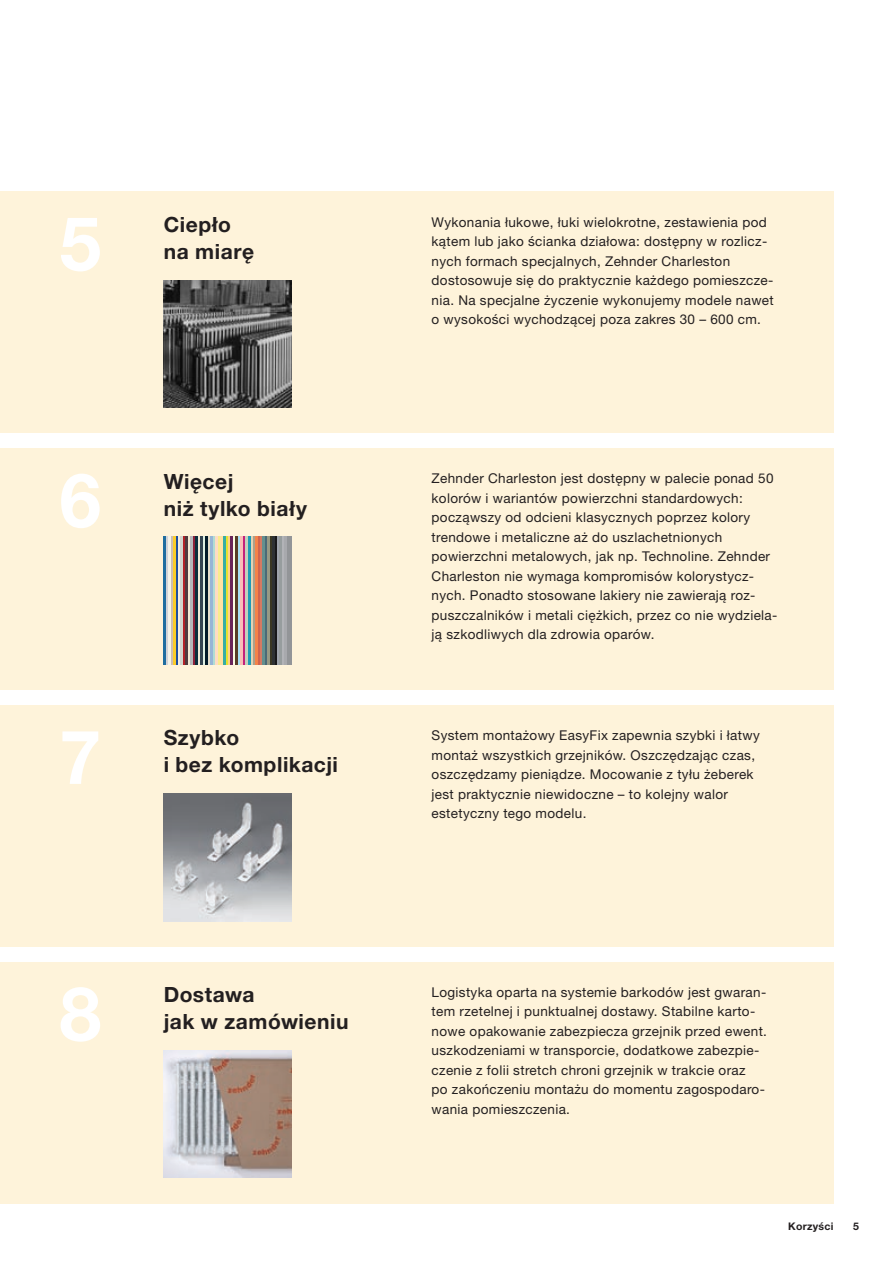
<style>
.page{position:relative;width:893px;height:1263px;background:#fff}
.page>*{position:absolute;margin:0;border:0;box-sizing:border-box;transform-origin:0 0}
.t1{font:700 75px "Helvetica Neue LT Pro";color:#fff}
.t2{font:700 21px/27px "Helvetica Neue LT Pro";letter-spacing:.025em;color:#231f20}
.t3{font:13.5px/19.5px "Helvetica Neue LT Pro";letter-spacing:.025em;color:#231f20}
.t4{font:700 10.5px "Helvetica Neue LT Pro";letter-spacing:.025em;color:#231f20}
</style>
<div class="page">
<div style="left:0;top:448px;width:833px;height:242px;background:#fef3da"></div>
<div style="left:0;top:705px;width:833px;height:242px;background:#fef3da"></div>
<div style="left:0;top:191px;width:833px;height:242px;background:#fef3da"></div>
<div style="left:0;top:961px;width:833px;height:242px;background:#fef3da"></div>
<img style="left:164px;top:794px;width:127px;height:127px">
<img style="left:164px;top:1050px;width:127px;height:128px">
<hr style="left:250px;top:537px;width:3px;height:127px;background:#e4d2b3">
<hr style="left:226px;top:537px;width:2px;height:127px;background:#e3e22f">
<hr style="left:228px;top:537px;width:2px;height:127px;background:#fed48a">
<hr style="left:230px;top:537px;width:3px;height:127px;background:#6a245a">
<hr style="left:233px;top:537px;width:2px;height:127px;background:#fbfbe1">
<hr style="left:235px;top:537px;width:3px;height:127px;background:#583d26">
<hr style="left:238px;top:537px;width:2px;height:127px;background:#aae0f6">
<hr style="left:240px;top:537px;width:3px;height:127px;background:#f9beb7">
<hr style="left:243px;top:537px;width:2px;height:127px;background:#c5217c">
<hr style="left:245px;top:537px;width:3px;height:127px;background:#c5d0bc">
<hr style="left:248px;top:537px;width:2px;height:127px;background:#1f9bb7">
<hr style="left:164px;top:537px;width:2px;height:127px;background:#1f6d9f">
<hr style="left:166px;top:537px;width:2px;height:127px;background:#d1d2d7">
<hr style="left:168px;top:537px;width:3px;height:127px;background:#f4f2e7">
<hr style="left:171px;top:537px;width:2px;height:127px;background:#ccbcb2">
<hr style="left:173px;top:537px;width:3px;height:127px;background:#fbcc29">
<hr style="left:176px;top:537px;width:2px;height:127px;background:#1e4ea0">
<hr style="left:178px;top:537px;width:3px;height:127px;background:#f4ede0">
<hr style="left:181px;top:537px;width:2px;height:127px;background:#d2d5cd">
<hr style="left:183px;top:537px;width:3px;height:127px;background:#b32127">
<hr style="left:186px;top:537px;width:2px;height:127px;background:#503a3e">
<hr style="left:188px;top:537px;width:3px;height:127px;background:#f4e9d3">
<hr style="left:191px;top:537px;width:2px;height:127px;background:#b6b8bc">
<hr style="left:193px;top:537px;width:3px;height:127px;background:#8d213a">
<hr style="left:196px;top:537px;width:2px;height:127px;background:#0b2f3e">
<hr style="left:198px;top:537px;width:3px;height:127px;background:#f1ebd8">
<hr style="left:201px;top:537px;width:2px;height:127px;background:#344552">
<hr style="left:203px;top:537px;width:3px;height:127px;background:#deefe2">
<hr style="left:206px;top:537px;width:2px;height:127px;background:#031b29">
<hr style="left:208px;top:537px;width:3px;height:127px;background:#e6dfcc">
<hr style="left:211px;top:537px;width:2px;height:127px;background:#97b5d6">
<hr style="left:213px;top:537px;width:3px;height:127px;background:#b1ddd3">
<hr style="left:216px;top:537px;width:2px;height:127px;background:#fddcc5">
<hr style="left:218px;top:537px;width:3px;height:127px;background:#faec8d">
<hr style="left:221px;top:537px;width:2px;height:127px;background:#ffe1a1">
<hr style="left:223px;top:537px;width:3px;height:127px;background:#36ada5">
<hr style="left:253px;top:537px;width:2px;height:127px;background:#aca18c">
<hr style="left:255px;top:537px;width:3px;height:127px;background:#f58349">
<hr style="left:258px;top:537px;width:2px;height:127px;background:#d06450">
<hr style="left:260px;top:537px;width:3px;height:127px;background:#d47a63">
<hr style="left:262px;top:537px;width:3px;height:127px;background:#64908e">
<hr style="left:265px;top:537px;width:2px;height:127px;background:#4a6a77">
<hr style="left:267px;top:537px;width:3px;height:127px;background:#969984">
<hr style="left:270px;top:537px;width:2px;height:127px;background:#3a3723">
<hr style="left:272px;top:537px;width:3px;height:127px;background:#2e3134">
<hr style="left:275px;top:537px;width:2px;height:127px;background:#18181a">
<hr style="left:277px;top:537px;width:3px;height:127px;background:#9ea3ab">
<hr style="left:280px;top:537px;width:2px;height:127px;background:#979d9e">
<hr style="left:282px;top:537px;width:3px;height:127px;background:#b2b3b7">
<hr style="left:285px;top:537px;width:2px;height:127px;background:#a8a9ad">
<hr style="left:287px;top:537px;width:4px;height:127px;background:#939598">
<img style="left:164px;top:280px;width:127px;height:128px">
<h1 class="t1" style="left:60px;top:196px;width:43px">5</h1>
<h2 class="t2" style="left:164px;top:210px;width:92px">Ciepło na miarę</h2>
<h1 class="t1" style="left:60px;top:453px;width:43px">6</h1>
<h2 class="t2" style="left:164px;top:467px;width:145px">Więcej<br>niż tylko biały</h2>
<h1 class="t1" style="left:60px;top:710px;width:43px">7</h1>
<h2 class="t2" style="left:164px;top:724px;width:176px">Szybko<br>i bez komplikacji</h2>
<h1 class="t1" style="left:60px;top:966px;width:43px">8</h1>
<h2 class="t2" style="left:164px;top:980px;width:186px">Dostawa<br>jak w zamówieniu</h2>
<p class="t3" style="left:432px;top:212px;width:344px">Wykonania łukowe, łuki wielokrotne, zestawienia pod kątem lub jako ścianka działowa: dostępny w rozlicz&shy;nych formach specjalnych, Zehnder Charleston dostosowuje się do praktycznie każdego pomieszcze&shy;nia. Na specjalne życzenie wykonujemy modele nawet o wysokości wychodzącej poza zakres 30 – 600 cm.</p>
<p class="t3" style="left:432px;top:468px;width:347px">Zehnder Charleston jest dostępny w palecie ponad 50 kolorów i wariantów powierzchni standardowych: począwszy od odcieni klasycznych poprzez kolory trendowe i metaliczne aż do uszlachetnionych powierzchni metalowych, jak np. Technoline. Zehnder Charleston nie wymaga kompromisów kolorystycz&shy;nych. Ponadto stosowane lakiery nie zawierają roz&shy;puszczalników i metali ciężkich, przez co nie wydziela&shy;ją szkodliwych dla zdrowia oparów.</p>
<p class="t3" style="left:432px;top:725px;width:330px">System montażowy EasyFix zapewnia szybki i łatwy montaż wszystkich grzejników. Oszczędzając czas, oszczędzamy pieniądze. Mocowanie z tyłu żeberek jest praktycznie niewidoczne – to kolejny walor estetyczny tego modelu.</p>
<p class="t3" style="left:432px;top:982px;width:337px">Logistyka oparta na systemie barkodów jest gwaran&shy;tem rzetelnej i punktualnej dostawy. Stabilne karto&shy;nowe opakowanie zabezpiecza grzejnik przed ewent. uszkodzeniami w transporcie, dodatkowe zabezpie&shy;czenie z folii stretch chroni grzejnik w trakcie oraz<br>po zakończeniu montażu do momentu zagospodaro&shy;wania pomieszczenia.</p>
<p class="t4" style="left:788px;top:1220px;width:47px">Korzyści</p>
</div>
